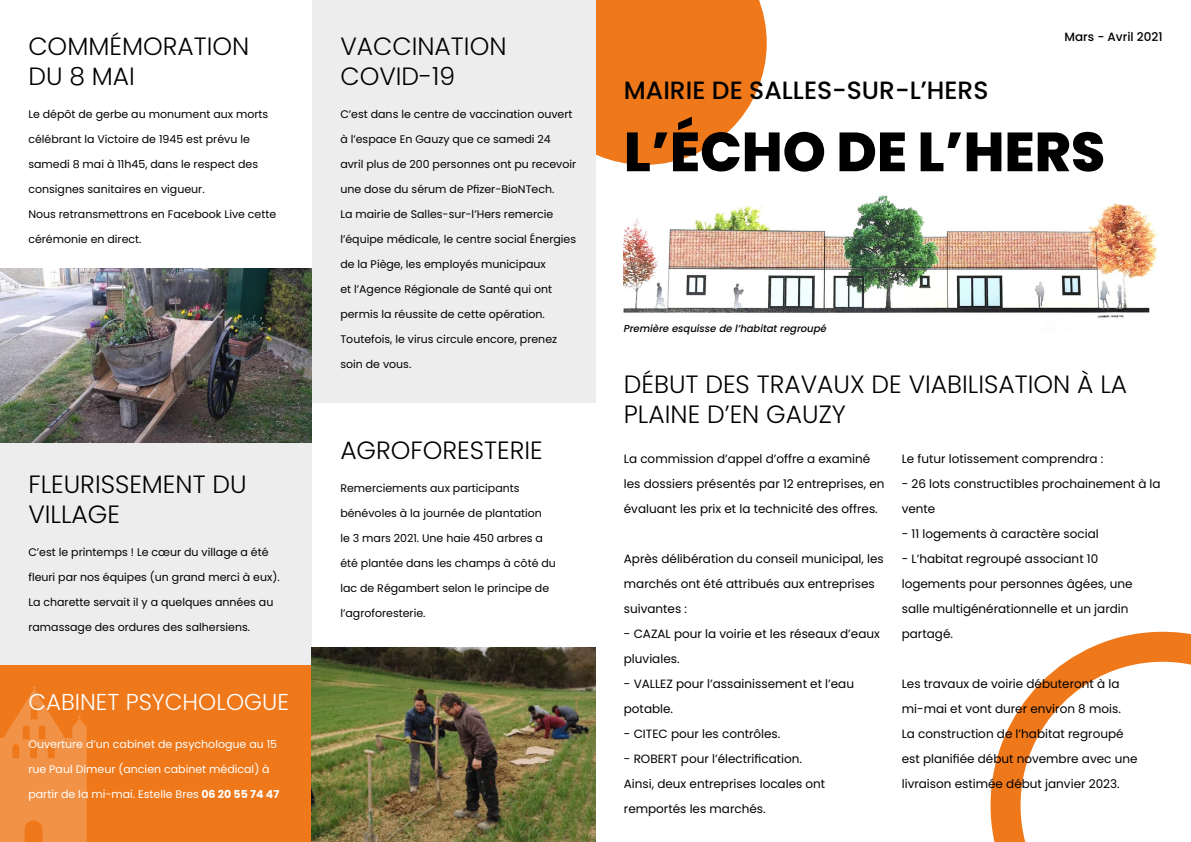
<style>
.page{position:relative;width:1191px;height:842px;background:#fff}
.page>*{position:absolute;margin:0;border:0;box-sizing:border-box;transform-origin:0 0}
.t1{font:800 55px "Poppins";color:#000}
.t2{font:300 25px/30px "Poppins";color:#000}
.t3{font:500 25px "Poppins";color:#000}
.t4{font:300 23px "Poppins";color:#fff}
.t5{font:12px/25px "Poppins";color:#000}
.t6{font:500 12px "Poppins";color:#000}
.t7{font:11px "Poppins";color:#000}
.t8{font:11px "Poppins";color:#fff}
.t9{font:italic 500 10px "Poppins";color:#000}
.s1{font-weight:700}
</style>
<div class="page">
<svg style="left:990px;top:632px;width:201px;height:210px"></svg>
<div style="left:0;top:443px;width:312px;height:222px;background:#ededed"></div>
<div style="left:0;top:665px;width:312px;height:177px;background:#ef781a"></div>
<svg style="left:0;top:686px;width:87px;height:156px"></svg>
<svg style="left:595px;top:0;width:171px;height:165px;background:#f08836"></svg>
<div style="left:312px;top:0;width:283px;height:403px;background:#ededed"></div>
<img style="left:0;top:268px;width:312px;height:175px">
<img style="left:312px;top:648px;width:283px;height:194px">
<img style="left:624px;top:195px;width:534px;height:123px">
<h2 class="t2" style="left:28px;top:31px;width:222px">COMMÉMORATION<br>DU 8 MAI</h2>
<p class="t7" style="left:28px;top:108px;width:241px">Le dépôt de gerbe au monument aux morts</p>
<p class="t7" style="left:28px;top:133px;width:223px">célébrant la Victoire de 1945 est prévu le</p>
<p class="t7" style="left:28px;top:158px;width:231px">samedi 8 mai à 11h45, dans le respect des</p>
<p class="t7" style="left:28px;top:183px;width:178px">consignes sanitaires en vigueur.</p>
<p class="t7" style="left:28px;top:208px;width:249px">Nous retransmettrons en Facebook Live cette</p>
<p class="t7" style="left:28px;top:233px;width:115px">cérémonie en direct.</p>
<h2 class="t2" style="left:28px;top:469px;width:220px">FLEURISSEMENT DU<br>VILLAGE</h2>
<p class="t7" style="left:28px;top:546px;width:242px">C’est le printemps ! Le cœur du village a été</p>
<p class="t7" style="left:28px;top:571px;width:253px">fleuri par nos équipes (un grand merci à eux).</p>
<p class="t7" style="left:28px;top:596px;width:247px">La charette servait il y a quelques années au</p>
<p class="t7" style="left:28px;top:621px;width:223px">ramassage des ordures des salhersiens.</p>
<h3 class="t4" style="left:28px;top:689px;width:262px">CABINET PSYCHOLOGUE</h3>
<p class="t8" style="left:28px;top:737px;width:250px">Ouverture d’un cabinet de psychologue au 15</p>
<p class="t8" style="left:28px;top:762px;width:243px">rue Paul Dimeur (ancien cabinet médical) à</p>
<p class="t8" style="left:28px;top:787px;width:252px">partir de la mi-mai. Estelle Bres <span class="s1">06 20 55 74 47</span></p>
<h2 class="t2" style="left:340px;top:31px;width:168px">VACCINATION<br>COVID-19</h2>
<p class="t7" style="left:340px;top:108px;width:234px">C’est dans le centre de vaccination ouvert</p>
<p class="t7" style="left:340px;top:133px;width:212px">à l’espace En Gauzy que ce samedi 24</p>
<p class="t7" style="left:340px;top:158px;width:237px">avril plus de 200 personnes ont pu recevoir</p>
<p class="t7" style="left:340px;top:183px;width:216px">une dose du sérum de Pfizer-BioNTech.</p>
<p class="t7" style="left:340px;top:208px;width:214px">La mairie de Salles-sur-l’Hers remercie</p>
<p class="t7" style="left:340px;top:233px;width:237px">l’équipe médicale, le centre social Énergies</p>
<p class="t7" style="left:340px;top:258px;width:207px">de la Piège, les employés municipaux</p>
<p class="t7" style="left:340px;top:283px;width:213px">et l’Agence Régionale de Santé qui ont</p>
<p class="t7" style="left:340px;top:308px;width:206px">permis la réussite de cette opération.</p>
<p class="t7" style="left:340px;top:333px;width:218px">Toutefois, le virus circule encore, prenez</p>
<p class="t7" style="left:340px;top:358px;width:72px">soin de vous.</p>
<h2 class="t2" style="left:340px;top:435px;width:204px">AGROFORESTERIE</h2>
<p class="t7" style="left:340px;top:482px;width:181px">Remerciements aux participants</p>
<p class="t7" style="left:340px;top:507px;width:203px">bénévoles à la journée de plantation</p>
<p class="t7" style="left:340px;top:532px;width:204px">le 3 mars 2021. Une haie 450 arbres a</p>
<p class="t7" style="left:340px;top:557px;width:217px">été plantée dans les champs à côté du</p>
<p class="t7" style="left:340px;top:582px;width:210px">lac de Régambert selon le principe de</p>
<p class="t7" style="left:340px;top:607px;width:87px">l’agroforesterie.</p>
<h2 class="t3" style="left:624px;top:75px;width:366px">MAIRIE DE SALLES-SUR-L’HERS</h2>
<p class="t6" style="left:1064px;top:30px;width:100px">Mars - Avril 2021</p>
<h1 class="t1" style="left:624px;top:120px;width:483px">L’ÉCHO DE L’HERS</h1>
<p class="t9" style="left:624px;top:323px;width:204px">Première esquisse de l’habitat regroupé</p>
<h2 class="t2" style="left:624px;top:370px;width:505px">DÉBUT DES TRAVAUX DE VIABILISATION À LA<br>PLAINE D’EN GAUZY</h2>
<p class="t5" style="left:624px;top:446px;width:262px">La commission d’appel d’offre a examiné les dossiers présentés par 12 entreprises, en évaluant les prix et la technicité des offres.</p>
<p class="t5" style="left:624px;top:546px;width:261px">Après délibération du conseil municipal, les marchés ont été attribués aux entreprises suivantes :</p>
<p class="t5" style="left:624px;top:621px;width:257px">- CAZAL pour la voirie et les réseaux d’eaux pluviales.</p>
<p class="t5" style="left:624px;top:671px;width:232px">- VALLEZ pour l’assainissement et l’eau potable.</p>
<p class="t5" style="left:624px;top:721px;width:158px">- CITEC pour les contrôles.</p>
<p class="t5" style="left:624px;top:746px;width:203px">- ROBERT pour l’électrification.<br>Ainsi, deux entreprises locales ont remportés les marchés.</p>
<p class="t5" style="left:901px;top:446px;width:203px">Le futur lotissement comprendra :</p>
<p class="t5" style="left:901px;top:471px;width:260px">- 26 lots constructibles prochainement à la vente</p>
<p class="t5" style="left:901px;top:521px;width:198px">- 11 logements à caractère social</p>
<p class="t5" style="left:901px;top:546px;width:232px">- L’habitat regroupé associant 10 logements pour personnes âgées, une salle multigénérationnelle et un jardin partagé.</p>
<p class="t5" style="left:901px;top:671px;width:237px">Les travaux de voirie débuteront à la mi-mai et vont durer environ 8 mois.<br>La construction de l’habitat regroupé est planifiée début novembre avec une livraison estimée début janvier 2023.</p>
</div>
